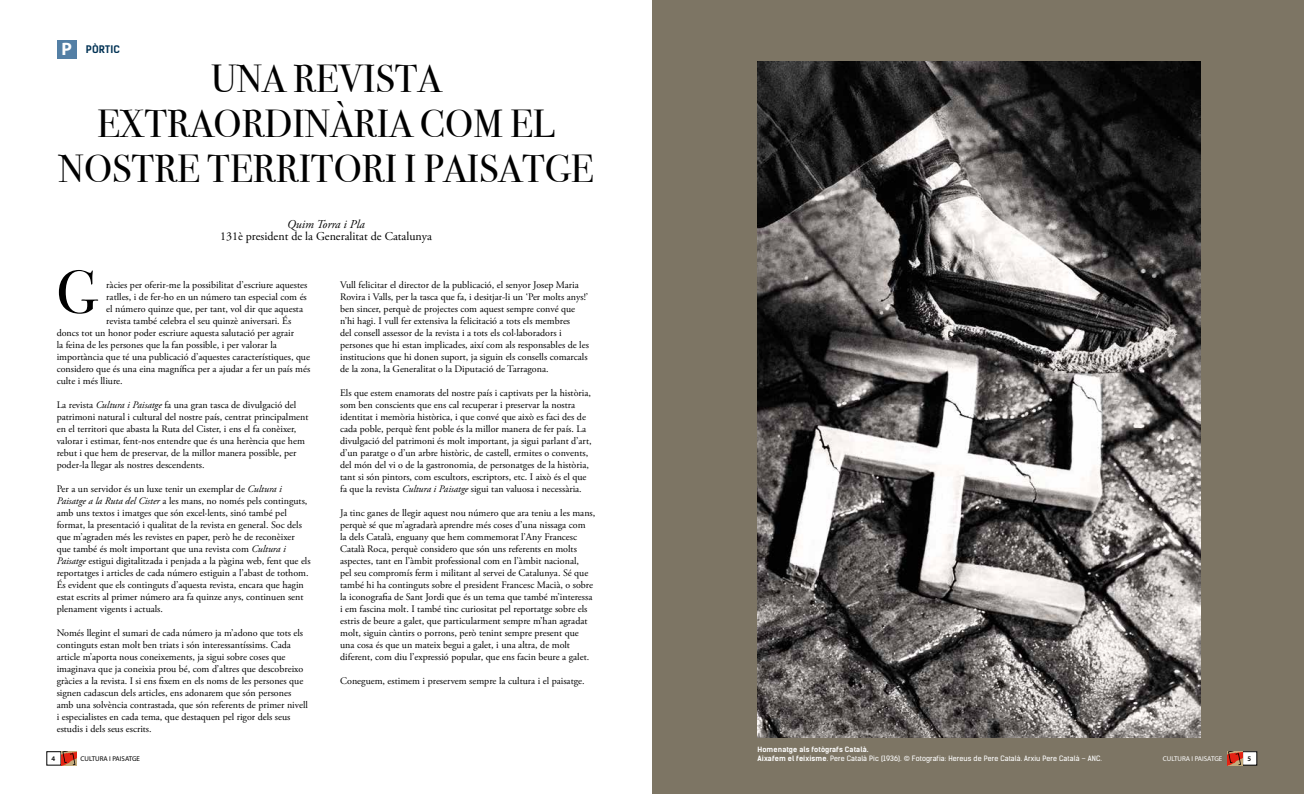
<style>
.page{position:relative;width:1304px;height:794px;background:#fff}
.page>*{position:absolute;margin:0;border:0;box-sizing:border-box;transform-origin:0 0}
.t1{font:61px "Bodoni Svty Two ITCTT";color:#000}
.t2{font:39px/45px "Bodoni Svty Two ITCTT";color:#000;text-align:center}
.t3{font:12px "Adobe Garamond Pro";color:#000}
.t4{font:italic 12px "Adobe Garamond Pro";color:#000}
.t5{font:10px/12px "Adobe Garamond Pro";color:#000}
.t6{font:700 10px "Kelson Sans";letter-spacing:.015em;color:#003254;scale:1.05 1}
.t7{font:7px "Kelson Sans";letter-spacing:.015em;color:#fff;scale:1.05 1}
.t8{font:700 7px "Kelson Sans";letter-spacing:.015em;color:#fff;scale:1.05 1}
.t9{font:7px "Myriad Pro";color:#000}
.t10{font:7px "Myriad Pro";color:#fff}
.t11{font:600 7px "Myriad Pro";color:#000}
.s1{font-family:"Myriad Pro";font-size:18px;color:#fff}
.s2{font-style:italic}
.s3{font-weight:700}
</style>
<div class="page">
<div style="left:652px;top:0;width:652px;height:794px;background:#7d7564"></div>
<div style="left:57px;top:40px;width:20px;height:19px;background:#537fa5"></div>
<img style="left:758px;top:62px;width:443px;height:675px">
<div style="left:1243px;top:751px;width:14px;height:14px;background:#fff"></div>
<div style="left:1242px;top:751px;width:15px;height:14px;border:1px solid #000"></div>
<svg style="left:1227px;top:751px;width:15px;height:14px"></svg>
<svg style="left:61px;top:751px;width:16px;height:14px"></svg>
<p class="t6" style="left:61px;top:43px;width:57px"><span class="s1">P</span> PÒRTIC</p>
<h2 class="t2" style="left:58px;top:52px;width:537px">UNA REVISTA<br>EXTRAORDINÀRIA COM EL<br>NOSTRE TERRITORI I PAISATGE</h2>
<p class="t4" style="left:287px;top:217px;width:79px">Quim Torra i Pla</p>
<p class="t3" style="left:220px;top:229px;width:213px">131è president de la Generalitat de Catalunya</p>
<h1 class="t1" style="left:56px;top:242px;width:42px">G</h1>
<p class="t5" style="left:106px;top:279px;width:202px">ràcies per oferir-me la possibilitat d’escriure aquestes</p>
<p class="t5" style="left:106px;top:291px;width:202px">ratlles, i de fer-ho en un número tan especial com és</p>
<p class="t5" style="left:106px;top:303px;width:198px">el número quinze que, per tant, vol dir que aquesta</p>
<p class="t5" style="left:106px;top:315px;width:187px">revista també celebra el seu quinzè aniversari. És</p>
<p class="t5" style="left:57px;top:327px;width:239px">doncs tot un honor poder escriure aquesta salutació per agrair</p>
<p class="t5" style="left:57px;top:339px;width:222px">la feina de les persones que la fan possible, i per valorar la</p>
<p class="t5" style="left:57px;top:351px;width:255px">importància que té una publicació d’aquestes característiques, que</p>
<p class="t5" style="left:57px;top:363px;width:255px">considero que és una eina magnífica per a ajudar a fer un país més</p>
<p class="t5" style="left:57px;top:375px;width:68px">culte i més lliure.</p>
<p class="t5" style="left:57px;top:399px;width:253px">La revista <span class="s2">Cultura i Paisatge</span> fa una gran tasca de divulgació del patrimoni natural i cultural del nostre país, centrat principalment en el territori que abasta la Ruta del Cister, i ens el fa conèixer, valorar i estimar, fent-nos entendre que és una herència que hem rebut i que hem de preservar, de la millor manera possible, per poder-la llegar als nostres descendents.</p>
<p class="t5" style="left:57px;top:483px;width:255px">Per a un servidor és un luxe tenir un exemplar de <span class="s2">Cultura i Paisatge a la Ruta del Cister</span> a les mans, no només pels continguts, amb uns textos i imatges que són excel·lents, sinó també pel format, la presentació i qualitat de la revista en general. Soc dels que m’agraden més les revistes en paper, però he de reconèixer que també és molt important que una revista com <span class="s2">Cultura i Paisatge</span> estigui digitalitzada i penjada a la pàgina web, fent que els reportatges i articles de cada número estiguin a l’abast de tothom.<br>És evident que els continguts d’aquesta revista, encara que hagin estat escrits al primer número ara fa quinze anys, continuen sent plenament vigents i actuals.</p>
<p class="t5" style="left:57px;top:627px;width:253px">Només llegint el sumari de cada número ja m’adono que tots els continguts estan molt ben triats i són interessantíssims. Cada article m’aporta nous coneixements, ja sigui sobre coses que imaginava que ja coneixia prou bé, com d’altres que descobreixo gràcies a la revista. I si ens fixem en els noms de les persones que signen cadascun dels articles, ens adonarem que són persones amb una solvència contrastada, que són referents de primer nivell i especialistes en cada tema, que destaquen pel rigor dels seus estudis i dels seus escrits.</p>
<p class="t5" style="left:340px;top:279px;width:250px">Vull felicitar el director de la publicació, el senyor Josep Maria Rovira i Valls, per la tasca que fa, i desitjar-li un ‘Per molts anys!’ ben sincer, perquè de projectes com aquest sempre convé que n’hi hagi. I vull fer extensiva la felicitació a tots els membres<br>del consell assessor de la revista i a tots els col·laboradors i persones que hi estan implicades, així com als responsables de les institucions que hi donen suport, ja siguin els consells comarcals de la zona, la Generalitat o la Diputació de Tarragona.</p>
<p class="t5" style="left:340px;top:387px;width:253px">Els que estem enamorats del nostre país i captivats per la història, som ben conscients que ens cal recuperar i preservar la nostra identitat i memòria històrica, i que convé que això es faci des de cada poble, perquè fent poble és la millor manera de fer país. La divulgació del patrimoni és molt important, ja sigui parlant d’art, d’un paratge o d’un arbre històric, de castell, ermites o convents, del món del vi o de la gastronomia, de personatges de la història, tant si són pintors, com escultors, escriptors, etc. I això és el que fa que la revista <span class="s2">Cultura i Paisatge</span> sigui tan valuosa i necessària.</p>
<p class="t5" style="left:340px;top:507px;width:257px">Ja tinc ganes de llegir aquest nou número que ara teniu a les mans, perquè sé que m’agradarà aprendre més coses d’una nissaga com<br>la dels Català, enguany que hem commemorat l’Any Francesc Català Roca, perquè considero que són uns referents en molts aspectes, tant en l’àmbit professional com en l’àmbit nacional,<br>pel seu compromís ferm i militant al servei de Catalunya. Sé que també hi ha continguts sobre el president Francesc Macià, o sobre la iconografia de Sant Jordi que és un tema que també m’interessa i em fascina molt. I també tinc curiositat pel reportatge sobre els estris de beure a galet, que particularment sempre m’han agradat molt, siguin càntirs o porrons, però tenint sempre present que una cosa és que un mateix begui a galet, i una altra, de molt diferent, com diu l’expressió popular, que ens facin beure a galet.</p>
<p class="t5" style="left:340px;top:675px;width:246px">Coneguem, estimem i preservem sempre la cultura i el paisatge.</p>
<p class="t8" style="left:758px;top:745px;width:107px">Homenatge als fotògrafs Català.</p>
<p class="t11" style="left:52px;top:754px;width:5px">4</p>
<p class="t9" style="left:80px;top:754px;width:61px">CULTURA I PAISATGE</p>
<p class="t7" style="left:758px;top:754px;width:330px"><span class="s3">Aixafem el feixisme</span>. Pere Català Pic (1936). © Fotografia: Hereus de Pere Català. Arxiu Pere Català – ANC.</p>
<p class="t10" style="left:1163px;top:754px;width:61px">CULTURA I PAISATGE</p>
<p class="t11" style="left:1247px;top:754px;width:5px">5</p>
</div>
